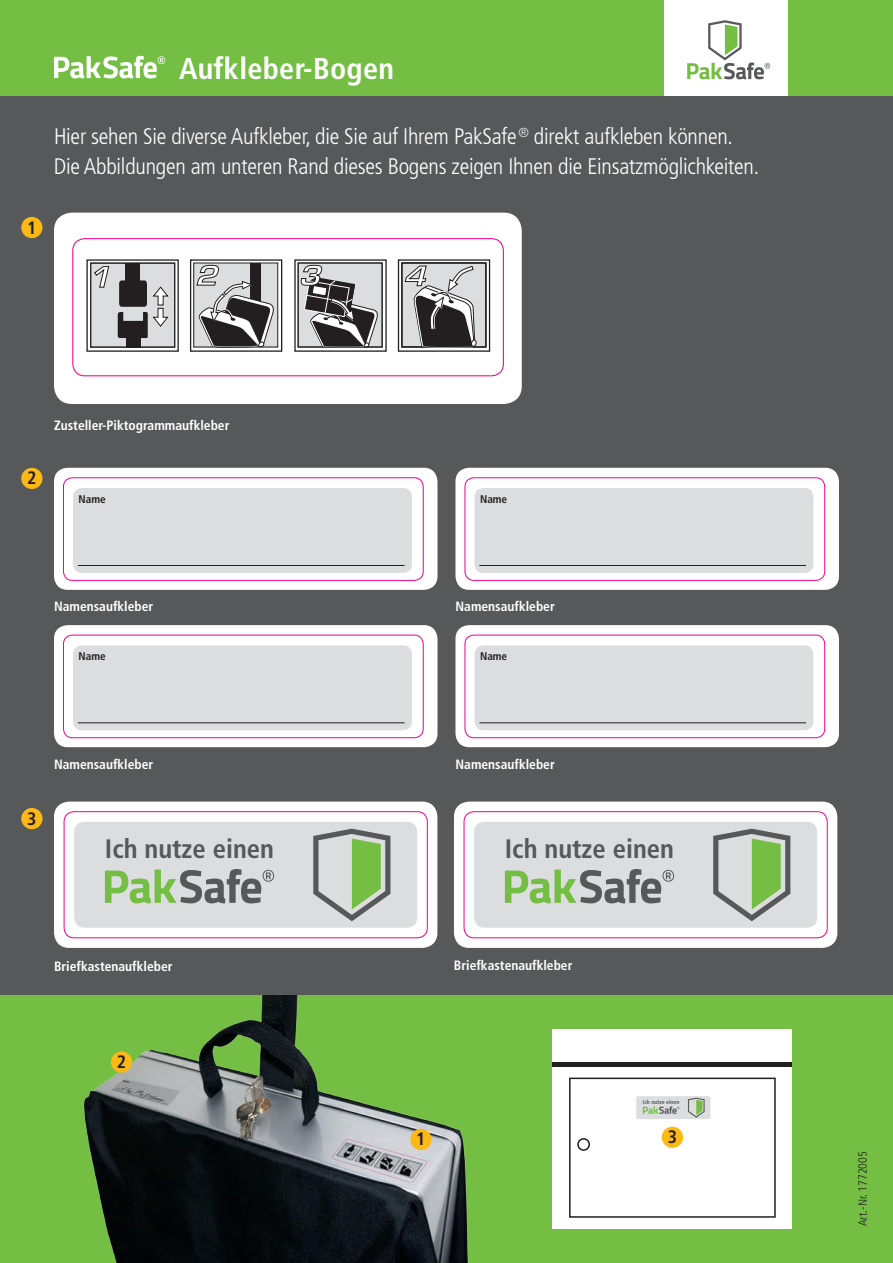
<style>
.page{position:relative;width:893px;height:1263px;background:#57585a}
.page>*{position:absolute;margin:0;border:0;box-sizing:border-box;transform-origin:0 0}
.t1{font:700 condensed 30.15px "Frutiger";letter-spacing:.01em;color:#fff}
.t2{font:700 condensed 26.7px "Frutiger";color:#57585a}
.t3{font:300 condensed 22.5px/30px "Frutiger";letter-spacing:-.01em;color:#fff}
.t4{font:700 condensed 18px "Frutiger";color:#231f20}
.t5{font:700 condensed 13.5px "Frutiger";color:#fff}
.t6{font:300 condensed 12px "Frutiger";color:#231f20}
.t7{font:700 condensed 11.25px "Frutiger";color:#231f20}
.t8{font:700 condensed 5.85px "Frutiger";color:#57585a}
</style>
<div class="page">
<div style="left:0;top:995px;width:893px;height:268px;background:#74bf43"></div>
<div style="left:0;top:0;width:893px;height:96px;background:#74bf43"></div>
<div style="left:664px;top:0;width:124px;height:96px;background:#fff"></div>
<svg style="left:687px;top:20px;width:83px;height:59px"></svg>
<svg style="left:54px;top:55px;width:111px;height:23px"></svg>
<div style="left:21px;top:217px;width:22px;height:21px;background:#fcb814;border-radius:50%"></div>
<div style="left:21px;top:468px;width:22px;height:21px;background:#fcb814;border-radius:50%"></div>
<img style="left:83px;top:995px;width:386px;height:268px">
<div style="left:553px;top:1067px;width:239px;height:161px;background:#fff"></div>
<div style="left:569px;top:1077px;width:207px;height:141px;border:2px solid #231f20"></div>
<div style="left:577px;top:1138px;width:13px;height:13px;border:2px solid #231f20;border-radius:50%"></div>
<div style="left:553px;top:1029px;width:239px;height:33px;background:#fff"></div>
<div style="left:553px;top:1062px;width:239px;height:5px;background:#231f20"></div>
<div style="left:636px;top:1096px;width:74px;height:23px;background:#dcdddf;border-radius:2px"></div>
<svg style="left:643px;top:1098px;width:62px;height:20px"></svg>
<div style="left:21px;top:808px;width:22px;height:21px;background:#fcb814;border-radius:50%"></div>
<div style="left:662px;top:1127px;width:21px;height:21px;background:#fcb814;border-radius:50%"></div>
<div style="left:111px;top:1051px;width:21px;height:22px;background:#fcb814;border-radius:50%"></div>
<div style="left:410px;top:1129px;width:22px;height:21px;background:#fcb814;border-radius:50%"></div>
<div style="left:54px;top:801px;width:383px;height:147px;background:#fff;border-radius:15px"></div>
<div style="left:74px;top:822px;width:343px;height:106px;background:#dcdddf;border-radius:10px"></div>
<svg style="left:313px;top:829px;width:78px;height:93px"></svg>
<svg style="left:105px;top:869px;width:169px;height:34px"></svg>
<div style="left:454px;top:801px;width:383px;height:147px;background:#fff;border-radius:15px"></div>
<div style="left:474px;top:822px;width:343px;height:106px;background:#dcdddf;border-radius:10px"></div>
<svg style="left:713px;top:829px;width:78px;height:93px"></svg>
<svg style="left:505px;top:869px;width:169px;height:34px"></svg>
<div style="left:54px;top:213px;width:468px;height:191px;background:#fff;border-radius:18px"></div>
<div style="left:54px;top:468px;width:383px;height:122px;background:#fff;border-radius:14px"></div>
<div style="left:73px;top:488px;width:339px;height:85px;background:#dcdddf;border-radius:9px"></div>
<hr style="left:78px;top:565px;width:326px;height:1px;background:#231f20">
<div style="left:54px;top:625px;width:383px;height:122px;background:#fff;border-radius:14px"></div>
<div style="left:73px;top:645px;width:339px;height:85px;background:#dcdddf;border-radius:9px"></div>
<hr style="left:78px;top:722px;width:326px;height:1px;background:#231f20">
<div style="left:455px;top:625px;width:384px;height:122px;background:#fff;border-radius:14px"></div>
<div style="left:474px;top:645px;width:339px;height:85px;background:#dcdddf;border-radius:9px"></div>
<hr style="left:479px;top:722px;width:327px;height:1px;background:#231f20">
<div style="left:455px;top:468px;width:384px;height:122px;background:#fff;border-radius:14px"></div>
<div style="left:474px;top:488px;width:339px;height:85px;background:#dcdddf;border-radius:9px"></div>
<hr style="left:479px;top:565px;width:327px;height:1px;background:#231f20">
<div style="left:91px;top:263px;width:84px;height:84px;background:#dcdddf"></div>
<div style="left:90px;top:263px;width:85px;height:85px;border:1px solid #231f20"></div>
<svg style="left:94px;top:266px;width:16px;height:22px"></svg>
<div style="left:126px;top:263px;width:14px;height:20px;background:#231f20"></div>
<svg style="left:117px;top:280px;width:52px;height:58px"></svg>
<div style="left:126px;top:331px;width:14px;height:16px;background:#231f20"></div>
<div style="left:86px;top:259px;width:93px;height:93px;border:1px solid #231f20"></div>
<div style="left:194px;top:263px;width:84px;height:84px;background:#dcdddf"></div>
<svg style="left:196px;top:265px;width:78px;height:83px"></svg>
<div style="left:193px;top:263px;width:85px;height:84px;border:1px solid #231f20"></div>
<div style="left:190px;top:259px;width:92px;height:93px;border:1px solid #231f20"></div>
<div style="left:298px;top:263px;width:84px;height:84px;background:#dcdddf"></div>
<div style="left:298px;top:263px;width:85px;height:84px;border:1px solid #231f20"></div>
<svg style="left:300px;top:264px;width:78px;height:84px"></svg>
<div style="left:402px;top:263px;width:84px;height:84px;background:#dcdddf"></div>
<div style="left:401px;top:262px;width:85px;height:85px;border:1px solid #231f20"></div>
<svg style="left:404px;top:265px;width:73px;height:83px"></svg>
<div style="left:398px;top:259px;width:92px;height:93px;border:1px solid #231f20"></div>
<div style="left:63px;top:477px;width:361px;height:104px;border:1px solid #ed028c;border-radius:9px"></div>
<div style="left:63px;top:635px;width:361px;height:103px;border:1px solid #ed028c;border-radius:9px"></div>
<div style="left:465px;top:477px;width:360px;height:104px;border:1px solid #ed028c;border-radius:9px"></div>
<div style="left:465px;top:635px;width:360px;height:103px;border:1px solid #ed028c;border-radius:9px"></div>
<div style="left:64px;top:811px;width:364px;height:127px;border:1px solid #ed028c;border-radius:10px"></div>
<div style="left:464px;top:811px;width:364px;height:127px;border:1px solid #ed028c;border-radius:10px"></div>
<div style="left:72px;top:238px;width:432px;height:138px;border:1px solid #ed028c;border-radius:12px"></div>
<p class="t4" style="left:27px;top:217px;width:11px">1</p>
<h1 class="t1" style="left:179px;top:50px;width:217px">Aufkleber-Bogen</h1>
<p class="t3" style="left:54px;top:122px;width:707px">Hier sehen Sie diverse Aufkleber, die Sie auf Ihrem PakSafe<sup>®</sup> direkt aufkleben können.<br>Die Abbildungen am unteren Rand dieses Bogens zeigen Ihnen die Einsatzmöglichkeiten.</p>
<p class="t4" style="left:27px;top:467px;width:11px">2</p>
<p class="t5" style="left:54px;top:417px;width:177px">Zusteller-Piktogrammaufkleber</p>
<p class="t7" style="left:79px;top:492px;width:29px">Name</p>
<p class="t7" style="left:480px;top:492px;width:29px">Name</p>
<p class="t5" style="left:54px;top:599px;width:101px">Namensaufkleber</p>
<p class="t5" style="left:455px;top:599px;width:101px">Namensaufkleber</p>
<p class="t7" style="left:79px;top:649px;width:29px">Name</p>
<p class="t7" style="left:480px;top:649px;width:29px">Name</p>
<p class="t4" style="left:27px;top:808px;width:11px">3</p>
<p class="t5" style="left:54px;top:756px;width:101px">Namensaufkleber</p>
<p class="t5" style="left:455px;top:756px;width:101px">Namensaufkleber</p>
<p class="t2" style="left:105px;top:832px;width:171px">Ich nutze einen</p>
<p class="t2" style="left:505px;top:832px;width:171px">Ich nutze einen</p>
<p class="t5" style="left:54px;top:958px;width:120px">Briefkastenaufkleber</p>
<p class="t5" style="left:454px;top:957px;width:120px">Briefkastenaufkleber</p>
<p class="t4" style="left:117px;top:1051px;width:11px">2</p>
<p class="t4" style="left:416px;top:1128px;width:11px">1</p>
<p class="t8" style="left:643px;top:1098px;width:38px">Ich nutze einen</p>
<p class="t4" style="left:668px;top:1126px;width:11px">3</p>
<p class="t6" style="left:856px;top:1226px;width:76px;rotate:-90deg">Art.-Nr. 1772005</p>
</div>
